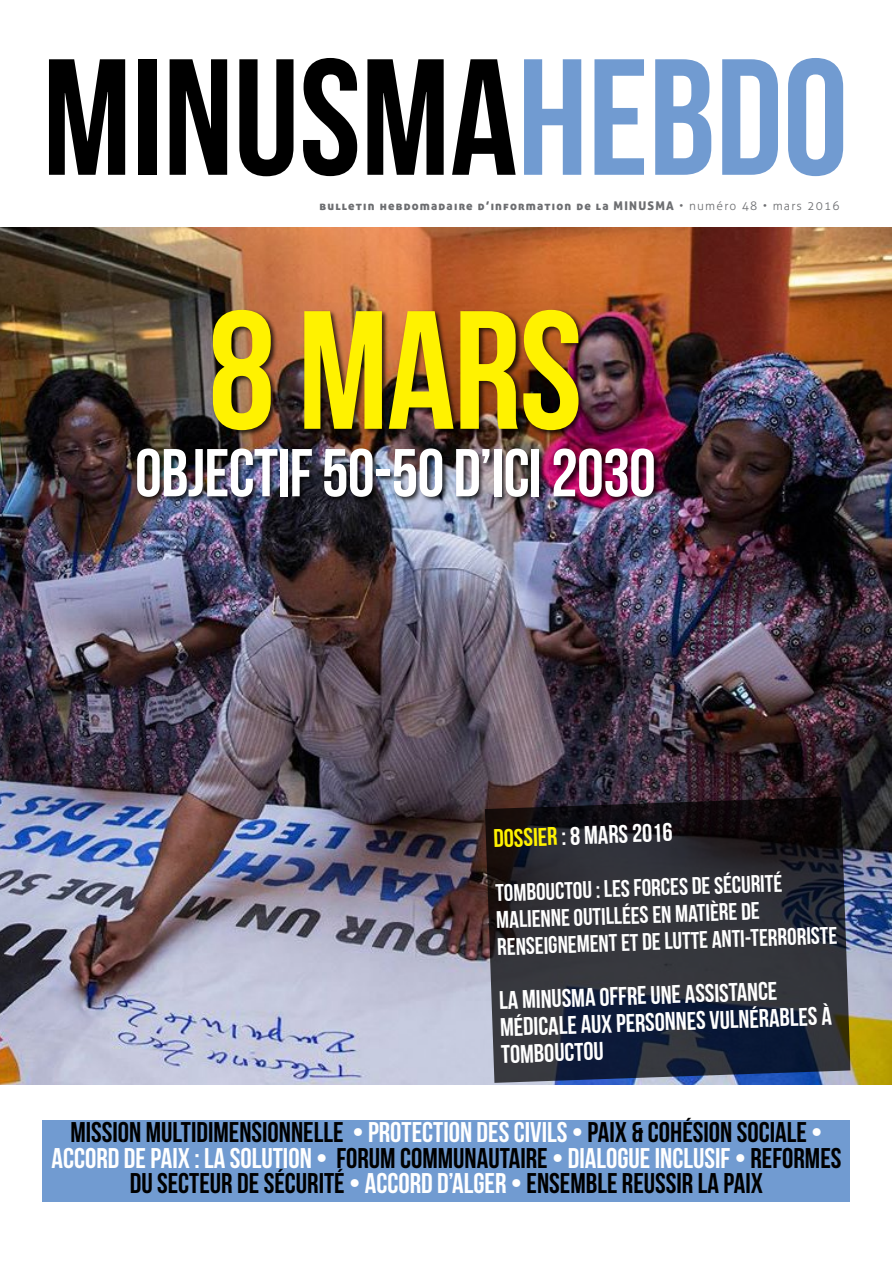
<style>
.page{position:relative;width:893px;height:1263px;background:#fff}
.page>*{position:absolute;margin:0;border:0;box-sizing:border-box;transform-origin:0 0}
.t1{font:168px "Bebas Neue";color:#fff200}
.t2{font:165px "Bebas Neue";color:#000}
.t3{font:67.5px "Bebas Neue";letter-spacing:-.01em;color:#fff}
.t4{font:28.5px/25.5px "Bebas Neue";color:#000;text-align:center}
.t5{font:25.5px/27px "Bebas Neue";color:#fff}
.t6{font:24px/27px "Bebas Neue";color:#fff}
.t7{font:12px "Aller Display";letter-spacing:.1em;color:#6d6e71}
.s1{color:#719bd1}
.s2{font-family:"Aller";font-weight:300}
.s3{color:#fff200}
.s4{color:#fff}
</style>
<div class="page">
<img style="left:0;top:227px;width:892px;height:858px">
<svg style="left:485px;top:797px;width:365px;height:286px;background:#292b37"></svg>
<div style="left:43px;top:1121px;width:807px;height:81px;background:#719bd1"></div>
<div style="left:136px;top:310px;width:525px;height:193px;background:#000;opacity:.75"></div>
<h2 class="t2" style="left:43px;top:27px;width:807px">MINUSMA<span class="s1">HEBDO</span></h2>
<p class="t7" style="left:320px;top:198px;width:522px">bulletin hebdomadaire d’information de la MINUSMA <span class="s2">• numéro 48 • mars 2016</span></p>
<h1 class="t1" style="left:209px;top:279px;width:375px">8 MARS</h1>
<h3 class="t3" style="left:135px;top:436px;width:522px">OBJECTIF 50-50 D’ICI 2030</h3>
<p class="t5" style="left:493px;top:825px;width:181px;rotate:-2deg"><span class="s3">DOSSIER</span> : 8 MARS 2016</p>
<p class="t6" style="left:495px;top:879px;width:342px;rotate:-2deg">TOMBOUCTOU : LES FORCES DE SÉCURITÉ<br>MALIENNE OUTILLÉES EN MATIÈRE DE<br>RENSEIGNEMENT ET DE LUTTE ANTI-TERRORISTE</p>
<p class="t5" style="left:499px;top:986px;width:333px;rotate:-2deg">LA MINUSMA OFFRE UNE ASSISTANCE<br>MÉDICALE AUX PERSONNES VULNÉRABLES À<br>TOMBOUCTOU</p>
<p class="t4" style="left:52px;top:1119px;width:791px">MISSION MULTIDIMENSIONNELLE <span class="s4">• PROTECTION DES CIVILS •</span> PAIX &amp; COHÉSION SOCIALE <span class="s4">•<br>ACCORD DE PAIX : LA SOLUTION •</span> FORUM COMMUNAUTAIRE <span class="s4">• DIALOGUE INCLUSIF •</span> REFORMES<br>DU SECTEUR DE SÉCURITÉ <span class="s4">• ACCORD D’ALGER •</span> ENSEMBLE REUSSIR LA PAIX</p>
</div>
